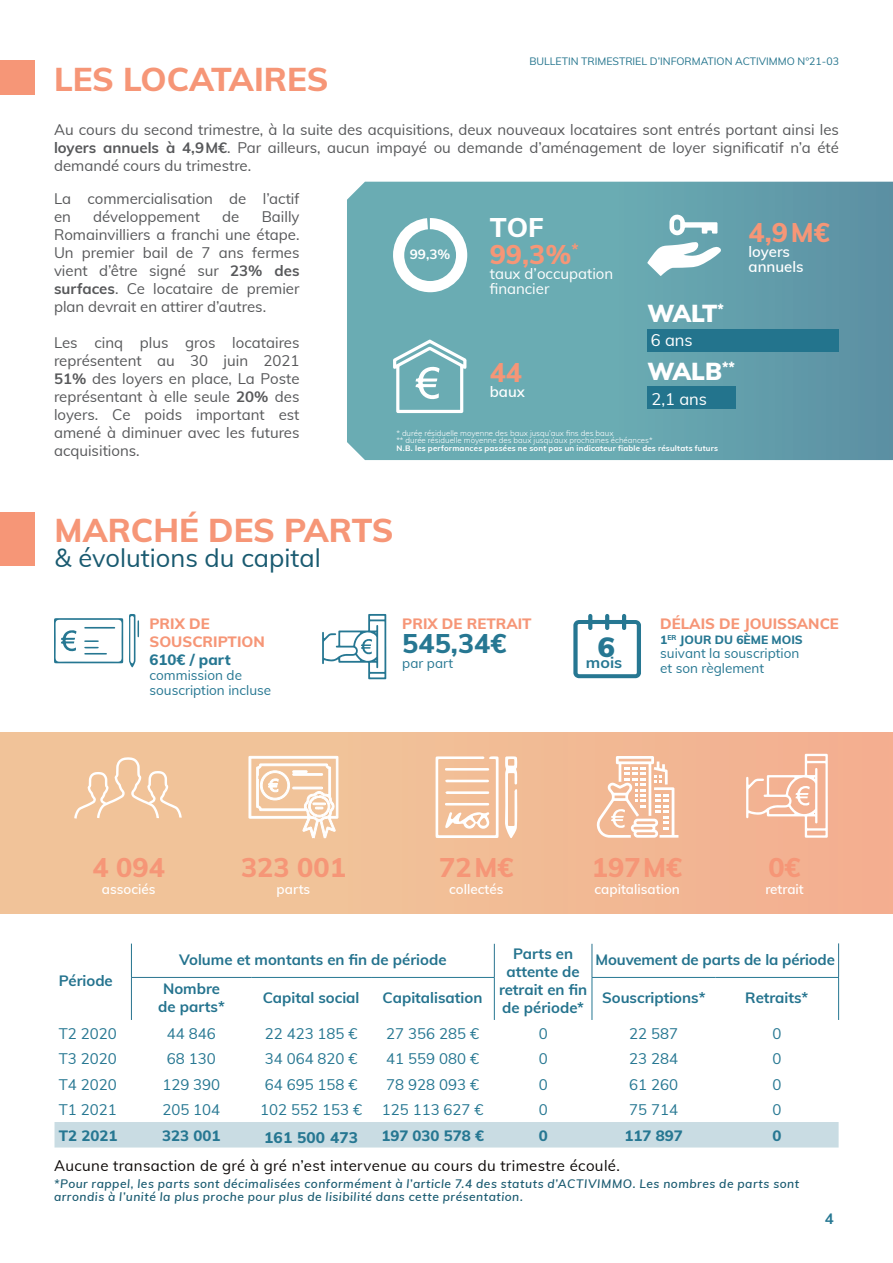
<style>
.page{position:relative;width:893px;height:1263px;background:#fff}
.page>*{position:absolute;margin:0;border:0;box-sizing:border-box;transform-origin:0 0}
.t1{font:800 33px "Muli";letter-spacing:-.005em;color:#f69677}
.t2{font:800 27px/27px "Muli";color:#f69677}
.t3{font:800 27px "Muli";color:#267792}
.t4{font:25.5px "Muli";color:#195a70}
.t5{font:900 24px "Muli";letter-spacing:-.035em;color:#fff}
.t6{font:16.5px "Muli";color:#fff}
.t7{font:800 15.45px "Muli";letter-spacing:.015em;color:#267792}
.t8{font:700 15.3px "Muli";color:#267792;scale:1.05 1}
.t9{font:15px/18px "Muli";color:#57585a;text-align:justify}
.t10{font:700 15px/18px "Muli";color:#24738e;text-align:center}
.t11{font:15px "Muli";color:#267792}
.t12{font:15px "Muli";letter-spacing:.025em;color:#0c0806}
.t13{font:800 15px/18px "Muli";color:#f69677}
.t14{font:800 15px "Muli";color:#267792}
.t15{font:15px/15px "Muli";color:#fff}
.t16{font:600 15px/15px "Muli";color:#fff}
.t17{font:700 15px "Muli";color:#267792}
.t18{font:13.5px/14.9px "Muli";color:#267792}
.t19{font:600 13.5px "Muli";color:#fff}
.t20{font:700 13.5px "Muli";color:#fff}
.t21{font:italic 600 12px/12.9px "Muli";letter-spacing:.04em;color:#195a70}
.t22{font:800 12px "Muli";color:#267792}
.t23{font:10.5px "Muli";color:#23748d}
.t24{font:300 7.8px/7.5px "Muli";color:#fff}
.t25{font:700 7.8px "Muli";letter-spacing:.025em;color:#fff}
.s1{font-weight:700}
.s2{color:#fff}
</style>
<div class="page">
<div style="left:0;top:733px;width:893px;height:180px;background:linear-gradient(to right,#f0c89b,#f3b091)"></div>
<div style="left:55px;top:1122px;width:784px;height:25px;background:#c9dce3"></div>
<hr style="left:131px;top:943px;width:1px;height:34px;background:#24738e">
<hr style="left:131px;top:977px;width:120px;height:1px;background:#29738f">
<hr style="left:131px;top:978px;width:1px;height:42px;background:#29738f">
<hr style="left:494px;top:944px;width:1px;height:33px;background:#29738f">
<hr style="left:592px;top:944px;width:1px;height:33px;background:#29738f">
<hr style="left:838px;top:943px;width:1px;height:34px;background:#29738f">
<hr style="left:592px;top:977px;width:123px;height:1px;background:#267792">
<hr style="left:592px;top:978px;width:1px;height:42px;background:#267792">
<hr style="left:715px;top:977px;width:124px;height:1px;background:#267792">
<hr style="left:838px;top:978px;width:1px;height:42px;background:#267792">
<hr style="left:251px;top:977px;width:120px;height:1px;background:#267792">
<hr style="left:371px;top:977px;width:124px;height:1px;background:#267792">
<hr style="left:494px;top:978px;width:1px;height:42px;background:#267792">
<div style="left:0;top:512px;width:34px;height:54px;background:#f69677"></div>
<svg style="left:248px;top:742px;width:91px;height:118px"></svg>
<svg style="left:597px;top:756px;width:81px;height:82px"></svg>
<svg style="left:505px;top:756px;width:12px;height:82px"></svg>
<svg style="left:436px;top:756px;width:63px;height:82px"></svg>
<svg style="left:746px;top:754px;width:82px;height:84px;background:#f5c1a7"></svg>
<svg style="left:74px;top:757px;width:108px;height:62px;background:#f2caa6"></svg>
<svg style="left:129px;top:614px;width:10px;height:53px"></svg>
<svg style="left:54px;top:618px;width:69px;height:45px"></svg>
<svg style="left:573px;top:614px;width:68px;height:64px"></svg>
<svg style="left:322px;top:614px;width:64px;height:65px"></svg>
<svg style="left:347px;top:182px;width:546px;height:278px;background:#66a4ae"></svg>
<div style="left:647px;top:329px;width:192px;height:22px;background:#23748d"></div>
<div style="left:647px;top:387px;width:89px;height:22px;background:#23748d"></div>
<svg style="left:647px;top:214px;width:74px;height:62px"></svg>
<svg style="left:393px;top:340px;width:74px;height:73px"></svg>
<svg style="left:393px;top:218px;width:74px;height:74px"></svg>
<div style="left:0;top:60px;width:34px;height:35px;background:#f69677"></div>
<h1 class="t1" style="left:54px;top:58px;width:276px">LES LOCATAIRES</h1>
<p class="t23" style="left:529px;top:54px;width:311px">BULLETIN TRIMESTRIEL D’INFORMATION ACTIVIMMO N°21-03</p>
<p class="t9" style="left:54px;top:121px;width:786px">Au cours du second trimestre, à la suite des acquisitions, deux nouveaux locataires sont entrés portant ainsi les <span class="s1">loyers annuels à 4,9M€</span>. Par ailleurs, aucun impayé ou demande d’aménagement de loyer significatif n’a été demandé cours du trimestre.</p>
<p class="t9" style="left:54px;top:189px;width:247px">La commercialisation de l’actif en</p>
<p class="t9" style="left:93px;top:207px;width:108px">développement</p>
<p class="t9" style="left:222px;top:207px;width:19px">de</p>
<p class="t9" style="left:54px;top:207px;width:247px;text-indent:208px">Bailly Romainvilliers a franchi une étape.<br>Un premier bail de 7 ans fermes vient d’être signé sur <span class="s1">23% des surfaces</span>. Ce locataire de premier plan devrait en attirer d’autres.</p>
<p class="t9" style="left:54px;top:333px;width:247px">Les cinq plus gros locataires représentent au 30 juin 2021<br><span class="s1">51%</span> des loyers en place, La Poste représentant à elle seule <span class="s1">20%</span> des loyers. Ce poids important est amené à diminuer avec les futures acquisitions.</p>
<p class="t20" style="left:410px;top:245px;width:42px">99,3%</p>
<h2 class="t2" style="left:490px;top:213px;width:90px"><span class="s2">TOF<br></span>99,3%<sup>*</sup></h2>
<p class="t15" style="left:490px;top:266px;width:125px">taux d’occupation financier</p>
<h2 class="t2" style="left:490px;top:359px;width:34px">44</h2>
<p class="t16" style="left:490px;top:384px;width:37px">baux</p>
<h3 class="t5" style="left:647px;top:298px;width:78px">WALT<sup>*</sup></h3>
<h3 class="t5" style="left:647px;top:356px;width:89px">WALB<sup>**</sup></h3>
<p class="t6" style="left:651px;top:388px;width:57px">2,1 ans</p>
<p class="t6" style="left:651px;top:330px;width:43px">6 ans</p>
<p class="t24" style="left:396px;top:429px;width:258px">* durée résiduelle moyenne des baux jusqu’aux fins des baux<br>** durée résiduelle moyenne des baux jusqu’aux prochaines échéances*</p>
<p class="t25" style="left:396px;top:443px;width:323px">N.B. les performances passées ne sont pas un indicateur fiable des résultats futurs</p>
<h2 class="t2" style="left:748px;top:218px;width:83px">4,9M€</h2>
<p class="t16" style="left:748px;top:244px;width:57px">loyers annuels</p>
<h1 class="t1" style="left:55px;top:509px;width:340px">MARCHÉ DES PARTS</h1>
<h3 class="t4" style="left:55px;top:542px;width:268px">&amp; évolutions du capital</h3>
<p class="t13" style="left:150px;top:614px;width:117px">PRIX DE<br>SOUSCRIPTION</p>
<p class="t14" style="left:150px;top:650px;width:83px">610€ / part</p>
<p class="t18" style="left:150px;top:667px;width:123px">commission de souscription incluse</p>
<p class="t13" style="left:402px;top:614px;width:131px">PRIX DE RETRAIT</p>
<h2 class="t3" style="left:402px;top:626px;width:106px">545,34€</h2>
<p class="t18" style="left:402px;top:655px;width:52px">par part</p>
<p class="t8" style="left:586px;top:652px;width:36px"><sup>6</sup>mois</p>
<p class="t13" style="left:660px;top:614px;width:180px">DÉLAIS DE JOUISSANCE</p>
<p class="t22" style="left:660px;top:631px;width:144px">1<sup>ER</sup> JOUR DU 6ÈME MOIS</p>
<p class="t18" style="left:660px;top:646px;width:141px">suivant la souscription et son règlement</p>
<h2 class="t2" style="left:93px;top:853px;width:74px">4 094</h2>
<p class="t19" style="left:102px;top:880px;width:55px">associés</p>
<h2 class="t2" style="left:241px;top:853px;width:106px">323 001</h2>
<p class="t19" style="left:277px;top:880px;width:35px">parts</p>
<h2 class="t2" style="left:439px;top:853px;width:76px">72M€</h2>
<p class="t19" style="left:449px;top:880px;width:56px">collectés</p>
<h2 class="t2" style="left:592px;top:853px;width:92px">197M€</h2>
<p class="t19" style="left:594px;top:880px;width:87px">capitalisation</p>
<h2 class="t2" style="left:768px;top:853px;width:34px">0€</h2>
<p class="t19" style="left:765px;top:880px;width:40px">retrait</p>
<p class="t10" style="left:59px;top:971px;width:56px">Période</p>
<p class="t10" style="left:179px;top:950px;width:269px">Volume et montants en fin de période</p>
<p class="t10" style="left:499px;top:945px;width:90px">Parts en attente de retrait en fin de période*</p>
<p class="t10" style="left:596px;top:950px;width:241px">Mouvement de parts de la période</p>
<p class="t10" style="left:158px;top:980px;width:68px">Nombre de parts*</p>
<p class="t10" style="left:263px;top:989px;width:98px">Capital social</p>
<p class="t10" style="left:383px;top:989px;width:101px">Capitalisation</p>
<p class="t10" style="left:602px;top:989px;width:105px">Souscriptions*</p>
<p class="t10" style="left:745px;top:989px;width:65px">Retraits*</p>
<p class="t11" style="left:59px;top:1024px;width:59px">T2 2020</p>
<p class="t11" style="left:167px;top:1024px;width:50px">44 846</p>
<p class="t11" style="left:265px;top:1024px;width:94px">22 423 185 €</p>
<p class="t11" style="left:386px;top:1024px;width:94px">27 356 285 €</p>
<p class="t11" style="left:539px;top:1024px;width:10px">0</p>
<p class="t11" style="left:629px;top:1024px;width:50px">22 587</p>
<p class="t11" style="left:772px;top:1024px;width:10px">0</p>
<p class="t11" style="left:59px;top:1049px;width:59px">T3 2020</p>
<p class="t11" style="left:167px;top:1049px;width:50px">68 130</p>
<p class="t11" style="left:265px;top:1049px;width:94px">34 064 820 €</p>
<p class="t11" style="left:386px;top:1049px;width:94px">41 559 080 €</p>
<p class="t11" style="left:539px;top:1049px;width:10px">0</p>
<p class="t11" style="left:629px;top:1049px;width:50px">23 284</p>
<p class="t11" style="left:772px;top:1049px;width:10px">0</p>
<p class="t11" style="left:59px;top:1075px;width:59px">T4 2020</p>
<p class="t11" style="left:162px;top:1075px;width:59px">129 390</p>
<p class="t11" style="left:265px;top:1075px;width:94px">64 695 158 €</p>
<p class="t11" style="left:386px;top:1075px;width:94px">78 928 093 €</p>
<p class="t11" style="left:539px;top:1075px;width:10px">0</p>
<p class="t11" style="left:629px;top:1075px;width:50px">61 260</p>
<p class="t11" style="left:772px;top:1075px;width:10px">0</p>
<p class="t11" style="left:59px;top:1100px;width:59px">T1 2021</p>
<p class="t11" style="left:162px;top:1100px;width:59px">205 104</p>
<p class="t11" style="left:260px;top:1100px;width:103px">102 552 153 €</p>
<p class="t11" style="left:382px;top:1100px;width:103px">125 113 627 €</p>
<p class="t11" style="left:539px;top:1100px;width:10px">0</p>
<p class="t11" style="left:629px;top:1100px;width:50px">75 714</p>
<p class="t11" style="left:772px;top:1100px;width:10px">0</p>
<p class="t14" style="left:59px;top:1126px;width:60px">T2 2021</p>
<p class="t14" style="left:162px;top:1126px;width:60px">323 001</p>
<p class="t7" style="left:264px;top:1127px;width:96px">161 500 473</p>
<p class="t14" style="left:381px;top:1126px;width:104px">197 030 578 €</p>
<p class="t14" style="left:539px;top:1126px;width:10px">0</p>
<p class="t14" style="left:624px;top:1126px;width:60px">117 897</p>
<p class="t14" style="left:772px;top:1126px;width:10px">0</p>
<p class="t12" style="left:54px;top:1156px;width:567px">Aucune transaction de gré à gré n’est intervenue au cours du trimestre écoulé.</p>
<p class="t21" style="left:54px;top:1177px;width:747px">*Pour rappel, les parts sont décimalisées conformément à l’article 7.4 des statuts d’ACTIVIMMO. Les nombres de parts sont arrondis à l’unité la plus proche pour plus de lisibilité dans cette présentation.</p>
<p class="t17" style="left:825px;top:1209px;width:10px">4</p>
</div>
